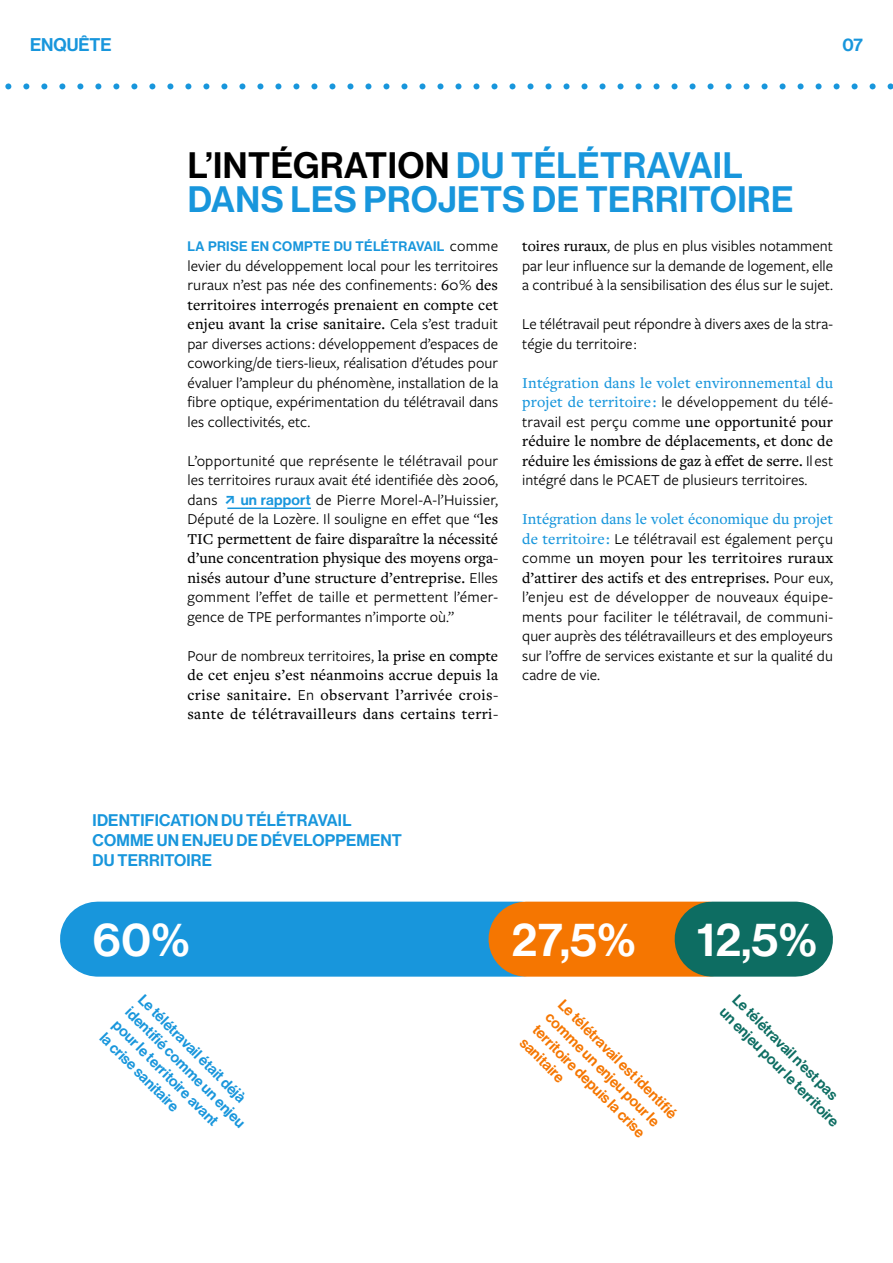
<style>
.page{position:relative;width:893px;height:1263px;background:#fff}
.page>*{position:absolute;margin:0;border:0;box-sizing:border-box;transform-origin:0 0}
.t1{font:45px "N Haas Grotesk DS Pro 65 Md";color:#fff}
.t2{font:36px/34.5px "N Haas Grotesk DS Pro 65 Md";letter-spacing:.015em;color:#1896dc}
.t3{font:18px "N Haas Grotesk DS Pro 65 Md";color:#1896dc}
.t4{font:16.5px/19.8px "N Haas Grotesk DS Pro 65 Md";letter-spacing:.01em;color:#1896dc}
.t5{font:15.75px/19.5px "Freight Sans Pro";color:#000}
.t6{font:500 15.75px/19.5px "Freight Text Pro";letter-spacing:.005em;color:#000}
.t7{font:500 15.75px "Freight Text Pro";color:#1896dc}
.t8{font:15px/18px "N Haas Grotesk DS Pro 65 Md";color:#1896dc}
.t9{font:15px/18px "N Haas Grotesk DS Pro 65 Md";color:#f57601}
.t10{font:15px/18px "N Haas Grotesk DS Pro 65 Md";color:#0d6d62}
.t11{font:13.5px "N Haas Grotesk DS Pro 65 Md";letter-spacing:.025em;color:#1896dc}
.s1{color:#000}
.s2{font-family:"Freight Sans Pro";font-size:15.75px;color:#000}
.s3{font-family:"Freight Text Pro";font-weight:500}
.s4{font-family:"Freight Sans Pro";font-weight:400}
.s5{font-family:"Freight Text Pro";font-weight:500;color:#1896dc}
.s6{font-family:"N Haas Grotesk DS Pro 65 Md";font-size:14.7px;color:#1896dc}
</style>
<div class="page">
<svg style="left:8px;top:83px;width:885px;height:6px"></svg>
<hr style="left:227px;top:507px;width:84px;height:2px;background:#1896dc">
<div style="left:98px;top:902px;width:422px;height:75px;background:#1896dc"></div>
<div style="left:526px;top:902px;width:181px;height:75px;background:#f57601"></div>
<div style="left:712px;top:902px;width:83px;height:75px;background:#0d6d62"></div>
<p class="t3" style="left:30px;top:35px;width:83px">ENQUÊTE</p>
<p class="t3" style="left:842px;top:35px;width:22px">07</p>
<h2 class="t2" style="left:188px;top:149px;width:607px"><span class="s1">L’INTÉGRATION</span> DU TÉLÉTRAVAIL<br>DANS LES PROJETS DE TERRITOIRE</h2>
<p class="t11" style="left:188px;top:239px;width:312px">LA PRISE EN COMPTE DU TÉLÉTRAVAIL <span class="s2">comme</span></p>
<p class="t5" style="left:188px;top:255px;width:312px">levier du développement local pour les territoires ruraux n’est pas née des confinements : <span class="s3">60 % des</span></p>
<p class="t6" style="left:188px;top:294px;width:312px">territoires interrogés prenaient en compte cet enjeu avant la crise sanitaire. <span class="s4">Cela s’est traduit</span></p>
<p class="t5" style="left:188px;top:333px;width:312px;text-align:justify">par diverses actions : développement d’espaces de coworking/de tiers-lieux, réalisation d’études pour évaluer l’ampleur du phénomène, installation de la fibre optique, expérimentation du télétravail dans les collectivités, etc.</p>
<p class="t5" style="left:188px;top:450px;width:312px;text-align:justify">L’opportunité que représente le télétravail pour les territoires ruraux avait été identifiée dès 2006, dans</p>
<p class="t5" style="left:522px;top:236px;width:312px;text-align:justify"><span class="s3">toires ruraux</span>, de plus en plus visibles notamment par leur influence sur la demande de logement, elle a contribué à la sensibilisation des élus sur le sujet.</p>
<p class="t5" style="left:522px;top:314px;width:312px">Le télétravail peut répondre à divers axes de la stra&shy;tégie du territoire :</p>
<p class="t7" style="left:522px;top:372px;width:312px">Intégration dans le volet environnemental du</p>
<p class="t5" style="left:522px;top:392px;width:312px"><span class="s5">projet de territoire :</span> le développement du télé&shy;travail est perçu comme <span class="s3">une opportunité pour</span></p>
<p class="t6" style="left:522px;top:431px;width:312px">réduire le nombre de déplacements, et donc de réduire les émissions de gaz à effet de serre. <span class="s4">Il est</span></p>
<p class="t5" style="left:522px;top:470px;width:287px">intégré dans le PCAET de plusieurs territoires.</p>
<p class="t7" style="left:522px;top:509px;width:312px">Intégration dans le volet économique du projet</p>
<p class="t5" style="left:522px;top:528px;width:312px"><span class="s5">de territoire :</span> Le télétravail est également perçu</p>
<p class="t6" style="left:522px;top:548px;width:312px"><span class="s4">comme</span> un moyen pour les territoires ruraux d’attirer des actifs et des entreprises. <span class="s4">Pour eux,</span></p>
<p class="t5" style="left:522px;top:587px;width:312px;text-align:justify">l’enjeu est de développer de nouveaux équipe&shy;ments pour faciliter le télétravail, de communi&shy;quer auprès des télétravailleurs et des employeurs sur l’offre de services existante et sur la qualité du cadre de vie.</p>
<p class="t5" style="left:187px;top:489px;width:312px;text-align:right"><span class="s6">un rapport</span> de Pierre Morel-A-l’Huissier,<br>Député de la Lozère. Il souligne en effet que “<span class="s3">les</span></p>
<p class="t6" style="left:188px;top:528px;width:312px;text-align:justify">TIC permettent de faire disparaître la nécessité d’une concentration physique des moyens orga&shy;nisés autour d’une structure d’entreprise. <span class="s4">Elles</span></p>
<p class="t5" style="left:188px;top:587px;width:312px">gomment l’effet de taille et permettent l’émer&shy;gence de TPE performantes n’importe où.”</p>
<p class="t5" style="left:188px;top:645px;width:312px">Pour de nombreux territoires, <span class="s3">la prise en compte</span></p>
<p class="t6" style="left:188px;top:665px;width:312px;text-align:justify">de cet enjeu s’est néanmoins accrue depuis la crise sanitaire. <span class="s4">En</span> observant l’arrivée crois&shy;sante de télétravailleurs dans certains terri-</p>
<p class="t4" style="left:93px;top:811px;width:311px">IDENTIFICATION DU TÉLÉTRAVAIL<br>COMME UN ENJEU DE DÉVELOPPEMENT<br>DU TERRITOIRE</p>
<h1 class="t1" style="left:93px;top:915px;width:99px">60%</h1>
<h1 class="t1" style="left:512px;top:915px;width:125px">27,5%</h1>
<h1 class="t1" style="left:697px;top:915px;width:122px">12,5%</h1>
<p class="t8" style="left:147px;top:991px;width:164px;rotate:45deg">Le télétravail était déjà identifi é comme un enjeu pour le territoire avant<br>la crise sanitaire</p>
<p class="t9" style="left:567px;top:995px;width:163px;rotate:45deg">Le télétravail est identifi é comme un enjeu pour le territoire depuis la crise sanitaire</p>
<p class="t10" style="left:741px;top:991px;width:163px;rotate:45deg">Le télétravail n’est pas un enjeu pour le territoire</p>
</div>
